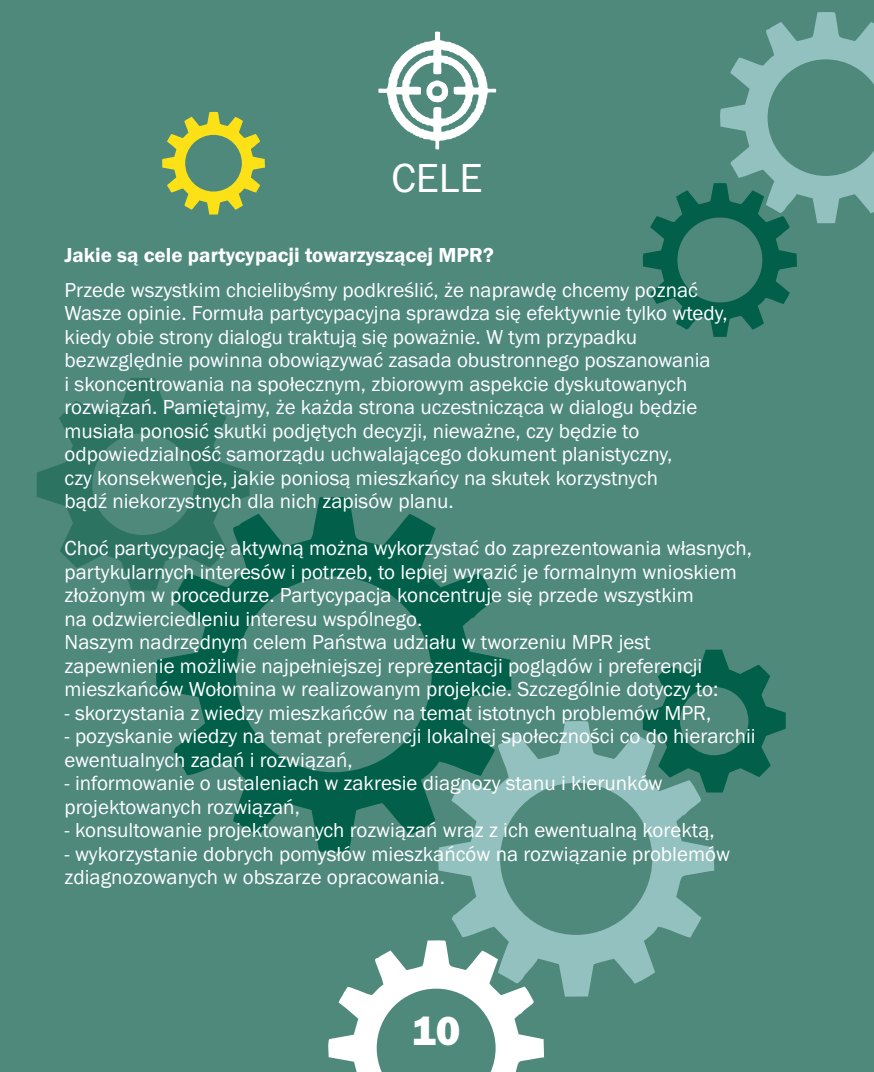
<style>
.page{position:relative;width:874px;height:1072px;background:#fff}
.page>*{position:absolute;margin:0;border:0;box-sizing:border-box;transform-origin:0 0}
.t1{font:42px "Franklin Gothic";color:#fff}
.t2{font:800 42px "Franklin Gothic";color:#fff}
.t3{font:21px/23.4px "Franklin Gothic";color:#fff}
.t4{font:600 21px "Franklin Gothic";color:#fff}
</style>
<div class="page">
<div style="left:0;top:0;width:873px;height:1071px;background:#4e897c"></div>
<svg style="left:378px;top:31px;width:118px;height:118px"></svg>
<svg style="left:438px;top:721px;width:275px;height:275px"></svg>
<svg style="left:642px;top:649px;width:143px;height:143px"></svg>
<svg style="left:155px;top:495px;width:356px;height:356px"></svg>
<svg style="left:642px;top:12px;width:231px;height:325px"></svg>
<svg style="left:162px;top:111px;width:103px;height:103px"></svg>
<svg style="left:328px;top:939px;width:216px;height:132px"></svg>
<svg style="left:37px;top:378px;width:212px;height:212px"></svg>
<h1 class="t1" style="left:391px;top:163px;width:92px">CELE</h1>
<p class="t4" style="left:64px;top:247px;width:430px">Jakie są cele partycypacji towarzyszącej MPR?</p>
<p class="t3" style="left:64px;top:279px;width:664px">Przede wszystkim chcielibyśmy podkreślić, że naprawdę chcemy poznać Wasze opinie. Formuła partycypacyjna sprawdza się efektywnie tylko wtedy, kiedy obie strony dialogu traktują się poważnie. W tym przypadku bezwzględnie powinna obowiązywać zasada obustronnego poszanowania<br>i skoncentrowania na społecznym, zbiorowym aspekcie dyskutowanych rozwiązań. Pamiętajmy, że każda strona uczestnicząca w dialogu będzie musiała ponosić skutki podjętych decyzji, nieważne, czy będzie to odpowiedzialność samorządu uchwalającego dokument planistyczny,<br>czy konsekwencje, jakie poniosą mieszkańcy na skutek korzystnych<br>bądź niekorzystnych dla nich zapisów planu.</p>
<p class="t3" style="left:64px;top:538px;width:688px">Choć partycypację aktywną można wykorzystać do zaprezentowania własnych, partykularnych interesów i potrzeb, to lepiej wyrazić je formalnym wnioskiem złożonym w procedurze. Partycypacja koncentruje się przede wszystkim<br>na odzwierciedleniu interesu wspólnego.<br>Naszym nadrzędnym celem Państwa udziału w tworzeniu MPR jest zapewnienie możliwie najpełniejszej reprezentacji poglądów i preferencji mieszkańców Wołomina w realizowanym projekcie. Szczególnie dotyczy to:</p>
<p class="t3" style="left:64px;top:702px;width:648px">- skorzystania z wiedzy mieszkańców na temat istotnych problemów MPR,</p>
<p class="t3" style="left:64px;top:726px;width:692px">- pozyskanie wiedzy na temat preferencji lokalnej społeczności co do hierarchii ewentualnych zadań i rozwiązań,</p>
<p class="t3" style="left:64px;top:773px;width:599px">- informowanie o ustaleniach w zakresie diagnozy stanu i kierunków projektowanych rozwiązań,</p>
<p class="t3" style="left:64px;top:820px;width:651px">- konsultowanie projektowanych rozwiązań wraz z ich ewentualną korektą,</p>
<p class="t3" style="left:64px;top:843px;width:666px">- wykorzystanie dobrych pomysłów mieszkańców na rozwiązanie problemów zdiagnozowanych w obszarze opracowania.</p>
<h1 class="t2" style="left:411px;top:1015px;width:51px">10</h1>
</div>
